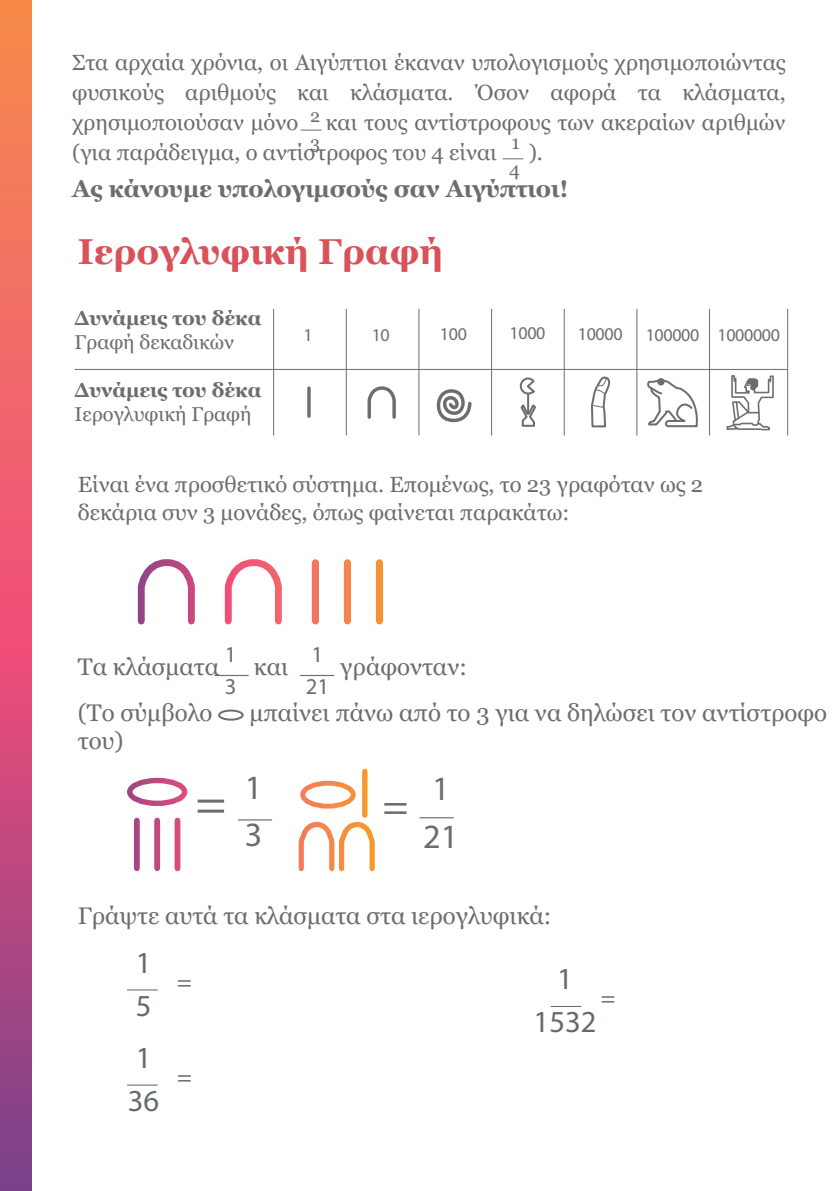
<style>
.page{position:relative;width:840px;height:1191px;background:#fff}
.page>*{position:absolute;margin:0;border:0;box-sizing:border-box;transform-origin:0 0}
.TEXTE_COURANT{font:51.2px "Myriad Pro";color:#6c6d70}
.TEXTE_COURANT-2{font:42.8px "Myriad Pro";color:#6c6d70}
.SOUS_TITRE{font:700 36px "Georgia";color:#da5159}
.TEXTE_COURANT-3{font:34.2px "Myriad Pro";color:#6c6d70}
.TEXTE_COURANT-4{font:30.6px "Myriad Pro";color:#656a6a}
.TEXTE_COURANT-5{font:24.6px "Myriad Pro";color:#656a6a}
.TEXTE_COURANT-6{font:24px "Georgia";color:#6c6d70}
.TEXTE_COURANT-7{font:700 24px "Georgia";color:#6c6d70}
.TEXTE_COURANT-8{font:22.6px "Myriad Pro";color:#6c6d70}
.TEXTE_COURANT-9{font:22px/30px "Georgia";color:#6c6d70}
.TEXTE_COURANT-10{font:20px/24px "Georgia";color:#6c6d70}
.TEXTE_COURANT-11{font:700 20px/24px "Georgia";color:#6c6d70}
.TEXTE_COURANT-12{font:19.2px "Georgia";color:#6c6d70}
.TEXTE_COURANT-13{font:18px "Myriad Pro";letter-spacing:-.02em;color:#6c6d70}
.TEXTE_COURANT-14{font:18px "Georgia";color:#6c6d70}
.s1{font-weight:400}
.s2{font-weight:700}
</style>
<div class="page">
<svg style="left:0;top:0;width:31px;height:1191px;background:#d55b71"></svg>
<div style="left:312px;top:563px;width:7px;height:58px;background:#f3765f"></div>
<div style="left:343px;top:563px;width:8px;height:58px;background:#f5834f"></div>
<div style="left:375px;top:563px;width:8px;height:58px;background:#f69137"></div>
<svg style="left:137px;top:559px;width:58px;height:66px"></svg>
<svg style="left:224px;top:559px;width:58px;height:66px"></svg>
<hr style="left:75px;top:369px;width:712px;height:1px;background:#6c6d70">
<hr style="left:273px;top:309px;width:1px;height:126px;background:#6c6d70">
<hr style="left:418px;top:309px;width:1px;height:126px;background:#6c6d70">
<hr style="left:636px;top:309px;width:1px;height:126px;background:#6c6d70">
<hr style="left:345px;top:309px;width:1px;height:126px;background:#6c6d70">
<hr style="left:563px;top:309px;width:1px;height:126px;background:#6c6d70">
<hr style="left:491px;top:309px;width:1px;height:126px;background:#6c6d70">
<hr style="left:708px;top:309px;width:1px;height:126px;background:#6c6d70">
<hr style="left:307px;top:388px;width:3px;height:28px;background:#6c6d70">
<svg style="left:367px;top:386px;width:29px;height:33px"></svg>
<svg style="left:436px;top:389px;width:36px;height:34px"></svg>
<svg style="left:519px;top:377px;width:17px;height:50px"></svg>
<svg style="left:591px;top:376px;width:20px;height:52px"></svg>
<svg style="left:647px;top:378px;width:51px;height:50px"></svg>
<div style="left:656px;top:378px;width:8px;height:7px;background:#6c6d70;border-radius:50%"></div>
<div style="left:134px;top:820px;width:6px;height:48px;background:#aa4682"></div>
<div style="left:154px;top:820px;width:6px;height:48px;background:#bf4980"></div>
<div style="left:174px;top:820px;width:6px;height:48px;background:#d44b7c"></div>
<div style="left:127px;top:778px;width:60px;height:28px;border:5px solid #fff;border-radius:50%"></div>
<svg style="left:298px;top:821px;width:77px;height:51px"></svg>
<div style="left:362px;top:771px;width:5px;height:44px;background:#f7972c"></div>
<div style="left:300px;top:780px;width:55px;height:28px;border:5px solid #fff;border-radius:50%"></div>
<hr style="left:238px;top:819px;width:34px;height:1px;background:#6c6d70">
<hr style="left:419px;top:817px;width:34px;height:1px;background:#6c6d70">
<svg style="left:717px;top:308px;width:72px;height:128px"></svg>
<hr style="left:127px;top:989px;width:30px;height:1px;background:#656a6a">
<hr style="left:127px;top:1084px;width:30px;height:1px;background:#656a6a">
<hr style="left:550px;top:1006px;width:31px;height:1px;background:#656a6a">
<div style="left:218px;top:709px;width:25px;height:11px;border:2px solid #6c6d70;border-radius:50%"></div>
<hr style="left:214px;top:675px;width:34px;height:1px;background:#6c6d70">
<hr style="left:300px;top:675px;width:34px;height:1px;background:#6c6d70">
<svg style="left:502px;top:158px;width:21px;height:1px"></svg>
<svg style="left:300px;top:130px;width:21px;height:1px"></svg>
<p class="TEXTE_COURANT-9" style="left:72px;top:48px;width:714px;text-align:justify">Στα αρχαία χρόνια, οι Αιγύπτιοι έκαναν υπολογισμούς χρησιμοποιώντας φυσικούς αριθμούς και κλάσματα. Όσον αφορά τα κλάσματα, χρησιμοποιούσαν μόνο και τους αντίστροφους των ακεραίων αριθμών (για παράδειγμα, ο αντίστροφος του 4 είναι</p>
<p class="TEXTE_COURANT-14" style="left:310px;top:105px;width:12px">2</p>
<p class="TEXTE_COURANT-14" style="left:310px;top:132px;width:11px">3</p>
<p class="TEXTE_COURANT-12" style="left:511px;top:131px;width:10px">1</p>
<p class="TEXTE_COURANT-12" style="left:509px;top:158px;width:12px">4</p>
<p class="TEXTE_COURANT-9" style="left:528px;top:138px;width:16px">).</p>
<p class="TEXTE_COURANT-7" style="left:72px;top:174px;width:497px">Ας κάνουμε υπολογιμσούς σαν Αιγύπτιοι!</p>
<p class="SOUS_TITRE" style="left:78px;top:228px;width:366px">Ιερογλυφική Γραφή</p>
<p class="TEXTE_COURANT-11" style="left:74px;top:306px;width:188px">Δυνάμεις του δέκα<br><span class="s1">Γραφή δεκαδικών</span></p>
<p class="TEXTE_COURANT-10" style="left:74px;top:379px;width:188px"><span class="s2">Δυνάμεις του δέκα<br></span>Ιερογλυφική Γραφή</p>
<p class="TEXTE_COURANT-13" style="left:303px;top:324px;width:11px">1</p>
<p class="TEXTE_COURANT-13" style="left:371px;top:324px;width:20px">10</p>
<p class="TEXTE_COURANT-13" style="left:439px;top:323px;width:28px">100</p>
<p class="TEXTE_COURANT-13" style="left:509px;top:322px;width:37px">1000</p>
<p class="TEXTE_COURANT-13" style="left:577px;top:323px;width:46px">10000</p>
<p class="TEXTE_COURANT-13" style="left:645px;top:324px;width:55px">100000</p>
<p class="TEXTE_COURANT-13" style="left:717px;top:324px;width:64px">1000000</p>
<p class="TEXTE_COURANT-9" style="left:78px;top:470px;width:626px;line-height:28px">Είναι ένα προσθετικό σύστημα. Επομένως, το 23 γραφόταν ως 2 δεκάρια συν 3 μονάδες, όπως φαίνεται παρακάτω:</p>
<p class="TEXTE_COURANT-8" style="left:225px;top:640px;width:13px">1</p>
<p class="TEXTE_COURANT-8" style="left:225px;top:672px;width:13px">3</p>
<p class="TEXTE_COURANT-8" style="left:311px;top:640px;width:13px">1</p>
<p class="TEXTE_COURANT-8" style="left:305px;top:672px;width:25px">21</p>
<p class="TEXTE_COURANT-6" style="left:78px;top:652px;width:143px">Τα κλάσματα</p>
<p class="TEXTE_COURANT-6" style="left:254px;top:652px;width:36px">και</p>
<p class="TEXTE_COURANT-6" style="left:340px;top:652px;width:128px">γράφονταν:</p>
<p class="TEXTE_COURANT-6" style="left:78px;top:698px;width:136px">(Το σύμβολο</p>
<p class="TEXTE_COURANT-6" style="left:249px;top:698px;width:579px">μπαίνει πάνω από το 3 για να δηλώσει τον αντίστροφο</p>
<p class="TEXTE_COURANT-6" style="left:78px;top:726px;width:47px">του)</p>
<p class="TEXTE_COURANT" style="left:195px;top:771px;width:32px">=</p>
<p class="TEXTE_COURANT-3" style="left:245px;top:766px;width:19px">1</p>
<p class="TEXTE_COURANT-3" style="left:245px;top:814px;width:19px">3</p>
<p class="TEXTE_COURANT-2" style="left:382px;top:779px;width:27px">=</p>
<p class="TEXTE_COURANT-3" style="left:432px;top:767px;width:19px">1</p>
<p class="TEXTE_COURANT-3" style="left:423px;top:815px;width:37px">21</p>
<p class="TEXTE_COURANT-6" style="left:78px;top:901px;width:475px">Γράψτε αυτά τα κλάσματα στα ιερογλυφικά:</p>
<p class="TEXTE_COURANT-4" style="left:136px;top:943px;width:17px">1</p>
<p class="TEXTE_COURANT-4" style="left:136px;top:986px;width:17px">5</p>
<p class="TEXTE_COURANT-4" style="left:136px;top:1038px;width:17px">1</p>
<p class="TEXTE_COURANT-4" style="left:128px;top:1081px;width:33px">36</p>
<p class="TEXTE_COURANT-5" style="left:177px;top:966px;width:16px">=</p>
<p class="TEXTE_COURANT-5" style="left:177px;top:1061px;width:16px">=</p>
<p class="TEXTE_COURANT-4" style="left:557px;top:960px;width:17px">1</p>
<p class="TEXTE_COURANT-4" style="left:533px;top:1003px;width:64px">1532</p>
<p class="TEXTE_COURANT-5" style="left:600px;top:982px;width:16px">=</p>
</div>
